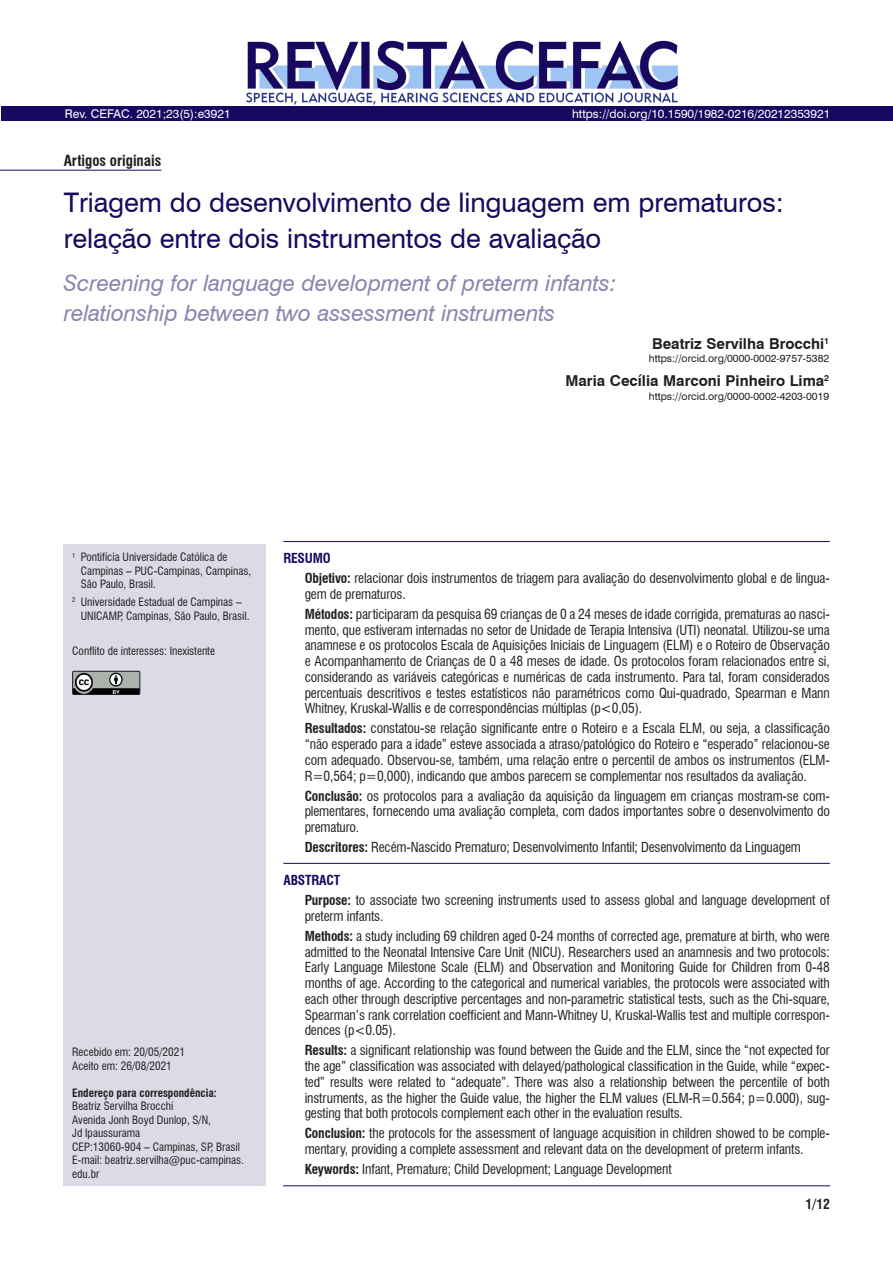
<style>
.page{position:relative;width:893px;height:1263px;background:#fff}
.page>*{position:absolute;margin:0;border:0;box-sizing:border-box;transform-origin:0 0}
.Titulo{font:27px/36px "Swiss 721 BT";letter-spacing:-.005em;color:#18085f}
.Titulo_ingles{font:italic 22.5px/30px "Swiss 721 BT";letter-spacing:-.005em;color:#8b84af}
.Autor{font:700 15px "Swiss 721 BT";color:#231f20}
.Tipo_de_artigo{font:700 condensed 15px "Swiss 721 BT";color:#231f20}
.Resumo{font:condensed 13.5px/15.8px "Swiss 721 BT";letter-spacing:-.01em;color:#231f20;text-align:justify}
.Resumo_título{font:700 condensed 13.5px "Swiss 721 BT";letter-spacing:-.01em;color:#18085f}
.Cabeço_autor_esquer{font:700 condensed 13.5px "Swiss 721 BT";color:#231f20}
.DOI_-_variável_1{font:12px "Swiss 721 BT";color:#fff}
.Legenda_bibliográfi{font:12px "Swiss 721 BT";color:#fff}
.Notas{font:condensed 11.25px/13.5px "Swiss 721 BT";color:#231f20}
.Endereço_correspond{font:condensed 11.25px/13.5px "Swiss 721 BT";color:#231f20}
.Endereço_correspond-2{font:700 condensed 11.25px "Swiss 721 BT";color:#231f20}
.ORCID{font:10.5px "Swiss 721 BT";color:#231f20}
.s1{font-weight:700}
</style>
<div class="page">
<div style="left:64px;top:544px;width:202px;height:642px;background:#dcdae7"></div>
<img style="left:74px;top:673px;width:64px;height:20px">
<div style="left:72px;top:671px;width:68px;height:24px;border:1px solid #231f20"></div>
<hr style="left:283px;top:541px;width:547px;height:1px;background:#18085f">
<hr style="left:283px;top:863px;width:547px;height:1px;background:#18085f">
<hr style="left:283px;top:1185px;width:547px;height:1px;background:#18085f">
<hr style="left:0;top:170px;width:161px;height:1px;background:#18085f">
<img style="left:246px;top:40px;width:432px;height:65px">
<div style="left:1px;top:106px;width:892px;height:15px;background:#18085f"></div>
<p class="Legenda_bibliográfi" style="left:65px;top:107px;width:167px">Rev. CEFAC. 2021;23(5):e3921</p>
<p class="DOI_-_variável_1" style="left:572px;top:107px;width:260px">https://doi.org/10.1590/1982-0216/20212353921</p>
<p class="Tipo_de_artigo" style="left:64px;top:152px;width:99px">Artigos originais</p>
<p class="Titulo" style="left:64px;top:185px;width:721px">Triagem do desenvolvimento de linguagem em prematuros: relação entre dois instrumentos de avaliação</p>
<p class="Titulo_ingles" style="left:64px;top:268px;width:554px">Screening for language development of preterm infants: relationship between two assessment instruments</p>
<p class="Autor" style="left:652px;top:335px;width:179px">Beatriz Servilha Brocchi<sup>1</sup></p>
<p class="ORCID" style="left:649px;top:352px;width:182px">https://orcid.org/0000-0002-9757-5382</p>
<p class="Autor" style="left:565px;top:372px;width:265px">Maria Cecília Marconi Pinheiro Lima<sup>2</sup></p>
<p class="ORCID" style="left:649px;top:389px;width:182px">https://orcid.org/0000-0002-4203-0019</p>
<p class="Notas" style="left:81px;top:550px;width:172px;text-indent:-9px"><sup>1</sup> Pontifícia Universidade Católica de<br>Campinas – PUC-Campinas, Campinas,<br>São Paulo, Brasil.</p>
<p class="Notas" style="left:81px;top:595px;width:170px;text-indent:-9px"><sup>2</sup> Universidade Estadual de Campinas –<br>UNICAMP, Campinas, São Paulo, Brasil.</p>
<p class="Notas" style="left:72px;top:644px;width:144px">Conflito de interesses: Inexistente</p>
<p class="Endereço_correspond" style="left:72px;top:1045px;width:114px">Recebido em: 20/05/2021</p>
<p class="Endereço_correspond" style="left:72px;top:1059px;width:101px">Aceito em: 26/08/2021</p>
<p class="Endereço_correspond-2" style="left:72px;top:1086px;width:146px">Endereço para correspondência:</p>
<p class="Endereço_correspond" style="left:72px;top:1099px;width:103px">Beatriz Servilha Brocchi</p>
<p class="Endereço_correspond" style="left:72px;top:1113px;width:140px">Avenida Jonh Boyd Dunlop, S/N,<br>Jd Ipaussurama</p>
<p class="Endereço_correspond" style="left:72px;top:1140px;width:169px">CEP:13060-904 – Campinas, SP, Brasil</p>
<p class="Endereço_correspond" style="left:72px;top:1153px;width:173px">E-mail: beatriz.servilha@puc-campinas. edu.br</p>
<p class="Resumo_título" style="left:283px;top:550px;width:49px">RESUMO</p>
<p class="Resumo" style="left:305px;top:570px;width:527px"><span class="s1">Objetivo:</span> relacionar dois instrumentos de triagem para avaliação do desenvolvimento global e de lingua&shy;gem de prematuros.</p>
<p class="Resumo" style="left:305px;top:606px;width:527px"><span class="s1">Métodos:</span> participaram da pesquisa 69 crianças de 0 a 24 meses de idade corrigida, prematuras ao nasci&shy;mento, que estiveram internadas no setor de Unidade de Terapia Intensiva (UTI) neonatal. Utilizou-se uma anamnese e os protocolos Escala de Aquisições Iniciais de Linguagem (ELM) e o Roteiro de Observação e Acompanhamento de Crianças de 0 a 48 meses de idade. Os protocolos foram relacionados entre si, considerando as variáveis categóricas e numéricas de cada instrumento. Para tal, foram considerados percentuais descritivos e testes estatísticos não paramétricos como Qui-quadrado, Spearman e Mann Whitney, Kruskal-Wallis e de correspondências múltiplas (p&lt;0,05).</p>
<p class="Resumo" style="left:305px;top:721px;width:527px"><span class="s1">Resultados:</span> constatou-se relação significante entre o Roteiro e a Escala ELM, ou seja, a classificação “não esperado para a idade” esteve associada a atraso/patológico do Roteiro e “esperado” relacionou-se com adequado. Observou-se, também, uma relação entre o percentil de ambos os instrumentos (ELM-R=0,564; p=0,000), indicando que ambos parecem se complementar nos resultados da avaliação.</p>
<p class="Resumo" style="left:305px;top:788px;width:527px"><span class="s1">Conclusão:</span> os protocolos para a avaliação da aquisição da linguagem em crianças mostram-se com&shy;plementares, fornecendo uma avaliação completa, com dados importantes sobre o desenvolvimento do prematuro.</p>
<p class="Resumo" style="left:305px;top:839px;width:498px"><span class="s1">Descritores:</span> Recém-Nascido Prematuro; Desenvolvimento Infantil; Desenvolvimento da Linguagem</p>
<p class="Resumo_título" style="left:283px;top:872px;width:58px">ABSTRACT</p>
<p class="Resumo" style="left:305px;top:892px;width:527px"><span class="s1">Purpose:</span> to associate two screening instruments used to assess global and language development of preterm infants.</p>
<p class="Resumo" style="left:305px;top:928px;width:527px"><span class="s1">Methods:</span> a study including 69 children aged 0-24 months of corrected age, premature at birth, who were admitted to the Neonatal Intensive Care Unit (NICU). Researchers used an anamnesis and two protocols:<br>Early Language Milestone Scale (ELM) and Observation and Monitoring Guide for Children from 0-48 months of age. According to the categorical and numerical variables, the protocols were associated with each other through descriptive percentages and non-parametric statistical tests, such as the Chi-square, Spearman’s rank correlation coefficient and Mann-Whitney U, Kruskal-Wallis test and multiple correspon&shy;dences (p&lt;0.05).</p>
<p class="Resumo" style="left:305px;top:1042px;width:527px"><span class="s1">Results:</span> a significant relationship was found between the Guide and the ELM, since the “not expected for the age” classification was associated with delayed/pathological classification in the Guide, while “expec&shy;ted” results were related to “adequate”. There was also a relationship between the percentile of both instruments, as the higher the Guide value, the higher the ELM values (ELM-R=0.564; p=0.000), sug&shy;gesting that both protocols complement each other in the evaluation results.</p>
<p class="Resumo" style="left:305px;top:1125px;width:527px"><span class="s1">Conclusion:</span> the protocols for the assessment of language acquisition in children showed to be comple&shy;mentary, providing a complete assessment and relevant data on the development of preterm infants.</p>
<p class="Resumo" style="left:305px;top:1161px;width:368px"><span class="s1">Keywords:</span> Infant, Premature; Child Development; Language Development</p>
<p class="Cabeço_autor_esquer" style="left:805px;top:1195px;width:26px">1/12</p>
</div>
